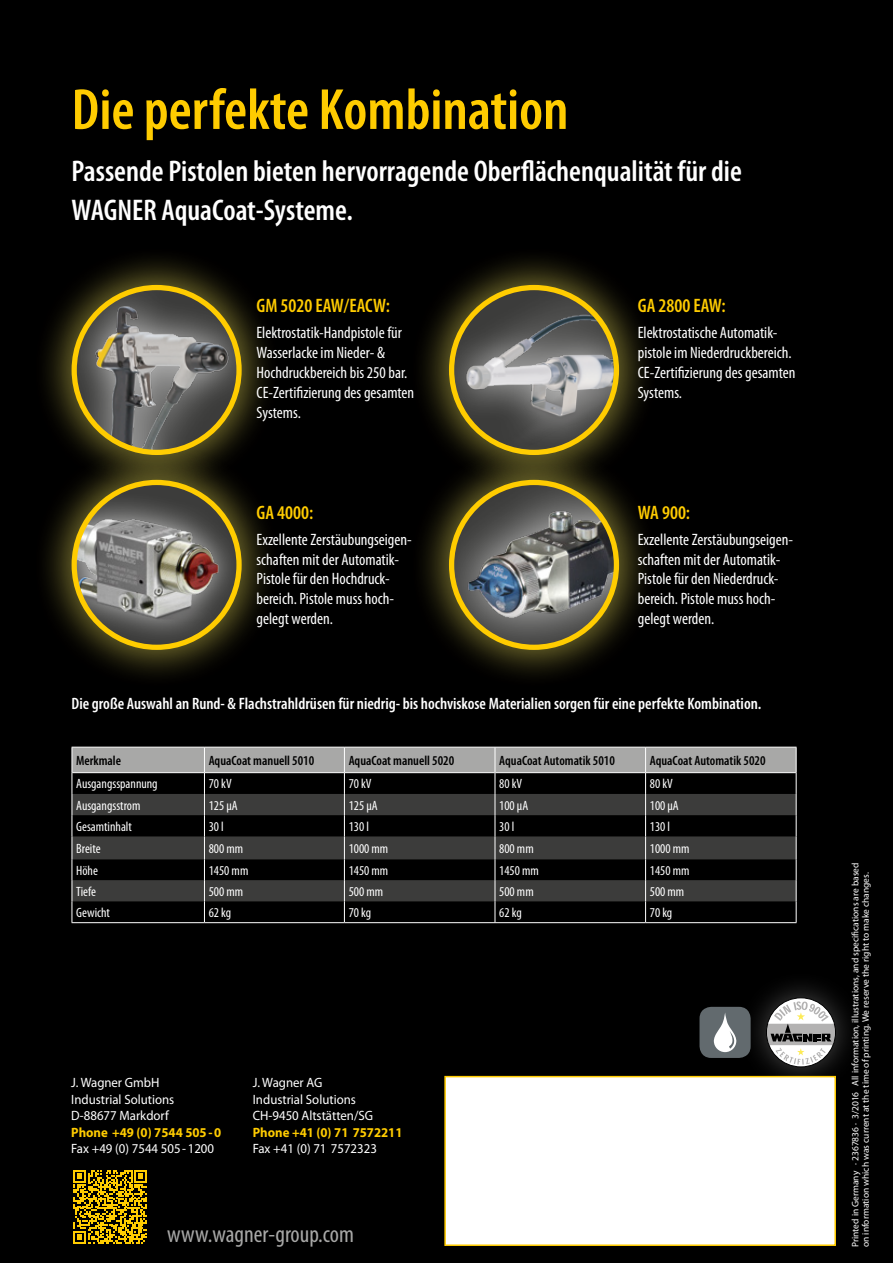
<style>
.page{position:relative;width:893px;height:1263px;background:#000}
.page>*{position:absolute;margin:0;border:0;box-sizing:border-box;transform-origin:0 0}
.t1{font:600 condensed 58.5px "Myriad Pro";color:#fc0}
.t2{font:600 condensed 30px/39px "Myriad Pro";color:#fff}
.t3{font:condensed 24px "Myriad Pro";color:#a8a8a7}
.t4{font:600 condensed 19.5px "Myriad Pro";color:#fc0}
.t5{font:condensed 16.5px/19.8px "Myriad Pro";color:#fff}
.t6{font:600 condensed 16.5px "Myriad Pro";color:#fff}
.t7{font:condensed 13.5px "Myriad Pro";color:#fff}
.t8{font:13.5px/16.5px "Myriad Pro";color:#fff;scale:.95 1}
.t9{font:600 condensed 13.5px "Myriad Pro";color:#000}
.t10{font:700 13.5px "Myriad Pro";color:#fc0;scale:.95 1}
.t11{font:9.45px/10.5px "Myriad Pro";color:#fff}
</style>
<div class="page">
<svg style="left:73px;top:1170px;width:74px;height:73px"></svg>
<div style="left:444px;top:1076px;width:392px;height:170px;background:#fff;border:2px solid #fc0"></div>
<div style="left:32px;top:246px;width:249px;height:248px;background:#fff265;opacity:.45"></div>
<div style="left:74px;top:288px;width:165px;height:164px;background:#fff;opacity:.75"></div>
<img style="left:74px;top:293px;width:165px;height:148px">
<div style="left:72px;top:285px;width:170px;height:170px;border:5px solid #fc0;border-radius:50%"></div>
<div style="left:410px;top:246px;width:248px;height:248px;background:#fff265;opacity:.45"></div>
<div style="left:452px;top:288px;width:164px;height:164px;background:#fff;opacity:.75"></div>
<img style="left:452px;top:300px;width:164px;height:141px">
<div style="left:449px;top:285px;width:170px;height:170px;border:5px solid #fc0;border-radius:50%"></div>
<div style="left:32px;top:441px;width:249px;height:248px;background:#fff265;opacity:.45"></div>
<img style="left:74px;top:482px;width:165px;height:164px">
<div style="left:72px;top:480px;width:170px;height:170px;border:5px solid #fc0;border-radius:50%"></div>
<div style="left:410px;top:441px;width:248px;height:248px;background:#fff265;opacity:.45"></div>
<img style="left:455px;top:482px;width:161px;height:165px">
<div style="left:449px;top:480px;width:170px;height:170px;border:5px solid #fc0;border-radius:50%"></div>
<svg style="left:72px;top:747px;width:725px;height:175px"></svg>
<hr style="left:72px;top:922px;width:132px;height:1px;background:#fff">
<hr style="left:204px;top:922px;width:140px;height:1px;background:#fff">
<hr style="left:344px;top:922px;width:151px;height:1px;background:#fff">
<hr style="left:495px;top:922px;width:151px;height:1px;background:#fff">
<hr style="left:646px;top:922px;width:150px;height:1px;background:#fff">
<div style="left:739px;top:970px;width:124px;height:124px;background:#fff;opacity:.3"></div>
<svg style="left:766px;top:1001px;width:69px;height:63px;background:#a3a3a2"></svg>
<div style="left:699px;top:1007px;width:52px;height:51px;background:#626a6e;border-radius:12px"></div>
<svg style="left:714px;top:1013px;width:22px;height:39px"></svg>
<h1 class="t1" style="left:72px;top:73px;width:498px">Die perfekte Kombination</h1>
<h2 class="t2" style="left:72px;top:151px;width:672px">Passende Pistolen bieten hervorragende Oberflächenqualität für die<br>WAGNER AquaCoat-Systeme.</h2>
<p class="t4" style="left:257px;top:294px;width:135px">GM 5020 EAW/EACW:</p>
<p class="t5" style="left:257px;top:323px;width:159px">Elektrostatik-Handpistole für<br>Wasserlacke im Nieder- &amp;<br>Hochdruckbereich bis 250 bar.<br>CE-Zertifizierung des gesamten<br>Systems.</p>
<p class="t4" style="left:257px;top:500px;width:58px">GA 4000:</p>
<p class="t5" style="left:257px;top:529px;width:157px">Exzellente Zerstäubungseigen&shy;schaften mit der Automatik-<br>Pistole für den Hochdruck&shy;bereich. Pistole muss hoch&shy;gelegt werden.</p>
<p class="t4" style="left:638px;top:294px;width:90px">GA 2800 EAW:</p>
<p class="t5" style="left:638px;top:323px;width:159px">Elektrostatische Automatik&shy;pistole im Niederdruckbereich.<br>CE-Zertifizierung des gesamten<br>Systems.</p>
<p class="t4" style="left:638px;top:500px;width:54px">WA 900:</p>
<p class="t5" style="left:638px;top:529px;width:157px">Exzellente Zerstäubungseigen&shy;schaften mit der Automatik-<br>Pistole für den Niederdruck&shy;bereich. Pistole muss hoch&shy;gelegt werden.</p>
<p class="t6" style="left:72px;top:693px;width:691px">Die große Auswahl an Rund- &amp; Flachstrahldrüsen für niedrig- bis hochviskose Materialien sorgen für eine perfekte Kombination.</p>
<p class="t9" style="left:76px;top:752px;width:46px">Merkmale</p>
<p class="t9" style="left:209px;top:752px;width:107px">AquaCoat manuell 5010</p>
<p class="t9" style="left:349px;top:752px;width:107px">AquaCoat manuell 5020</p>
<p class="t9" style="left:499px;top:752px;width:117px">AquaCoat Automatik 5010</p>
<p class="t9" style="left:650px;top:752px;width:117px">AquaCoat Automatik 5020</p>
<p class="t7" style="left:76px;top:776px;width:83px">Ausgangsspannung</p>
<p class="t7" style="left:209px;top:776px;width:24px">70 kV</p>
<p class="t7" style="left:349px;top:776px;width:24px">70 kV</p>
<p class="t7" style="left:499px;top:776px;width:24px">80 kV</p>
<p class="t7" style="left:650px;top:776px;width:24px">80 kV</p>
<p class="t7" style="left:76px;top:797px;width:66px">Ausgangsstrom</p>
<p class="t7" style="left:209px;top:797px;width:30px">125 μA</p>
<p class="t7" style="left:349px;top:797px;width:30px">125 μA</p>
<p class="t7" style="left:499px;top:797px;width:30px">100 μA</p>
<p class="t7" style="left:650px;top:797px;width:30px">100 μA</p>
<p class="t7" style="left:76px;top:818px;width:57px">Gesamtinhalt</p>
<p class="t7" style="left:209px;top:818px;width:17px">30 l</p>
<p class="t7" style="left:349px;top:818px;width:22px">130 l</p>
<p class="t7" style="left:499px;top:818px;width:17px">30 l</p>
<p class="t7" style="left:650px;top:818px;width:22px">130 l</p>
<p class="t7" style="left:76px;top:840px;width:26px">Breite</p>
<p class="t7" style="left:209px;top:840px;width:36px">800 mm</p>
<p class="t7" style="left:349px;top:840px;width:41px">1000 mm</p>
<p class="t7" style="left:499px;top:840px;width:36px">800 mm</p>
<p class="t7" style="left:650px;top:840px;width:41px">1000 mm</p>
<p class="t7" style="left:76px;top:862px;width:23px">Höhe</p>
<p class="t7" style="left:209px;top:862px;width:41px">1450 mm</p>
<p class="t7" style="left:349px;top:862px;width:41px">1450 mm</p>
<p class="t7" style="left:499px;top:862px;width:41px">1450 mm</p>
<p class="t7" style="left:650px;top:862px;width:41px">1450 mm</p>
<p class="t7" style="left:76px;top:883px;width:21px">Tiefe</p>
<p class="t7" style="left:209px;top:883px;width:36px">500 mm</p>
<p class="t7" style="left:349px;top:883px;width:36px">500 mm</p>
<p class="t7" style="left:499px;top:883px;width:36px">500 mm</p>
<p class="t7" style="left:650px;top:883px;width:36px">500 mm</p>
<p class="t7" style="left:76px;top:904px;width:35px">Gewicht</p>
<p class="t7" style="left:209px;top:904px;width:24px">62 kg</p>
<p class="t7" style="left:349px;top:904px;width:24px">70 kg</p>
<p class="t7" style="left:499px;top:904px;width:24px">62 kg</p>
<p class="t7" style="left:650px;top:904px;width:24px">70 kg</p>
<p class="t8" style="left:71px;top:1074px;width:110px">J. Wagner GmbH<br>Industrial Solutions<br>D-88677 Markdorf</p>
<p class="t10" style="left:71px;top:1123px;width:159px">Phone +49 (0) 7544 505-0</p>
<p class="t8" style="left:71px;top:1140px;width:152px">Fax +49 (0) 7544 505-1200</p>
<p class="t8" style="left:253px;top:1074px;width:128px">J. Wagner AG<br>Industrial Solutions<br>CH-9450 Altstätten/SG</p>
<p class="t10" style="left:253px;top:1123px;width:159px">Phone +41 (0) 71 7572211</p>
<p class="t8" style="left:253px;top:1140px;width:132px">Fax +41 (0) 71 7572323</p>
<h3 class="t3" style="left:167px;top:1220px;width:188px">www.wagner-group.com</h3>
<p class="t11" style="left:850px;top:1247px;width:386px;rotate:-90deg">Printed in Germany · 2367836 · 3/2016 All information, illustrations, and specifications are based on information which was current at the time of printing. We reserve the right to make changes.</p>
</div>
